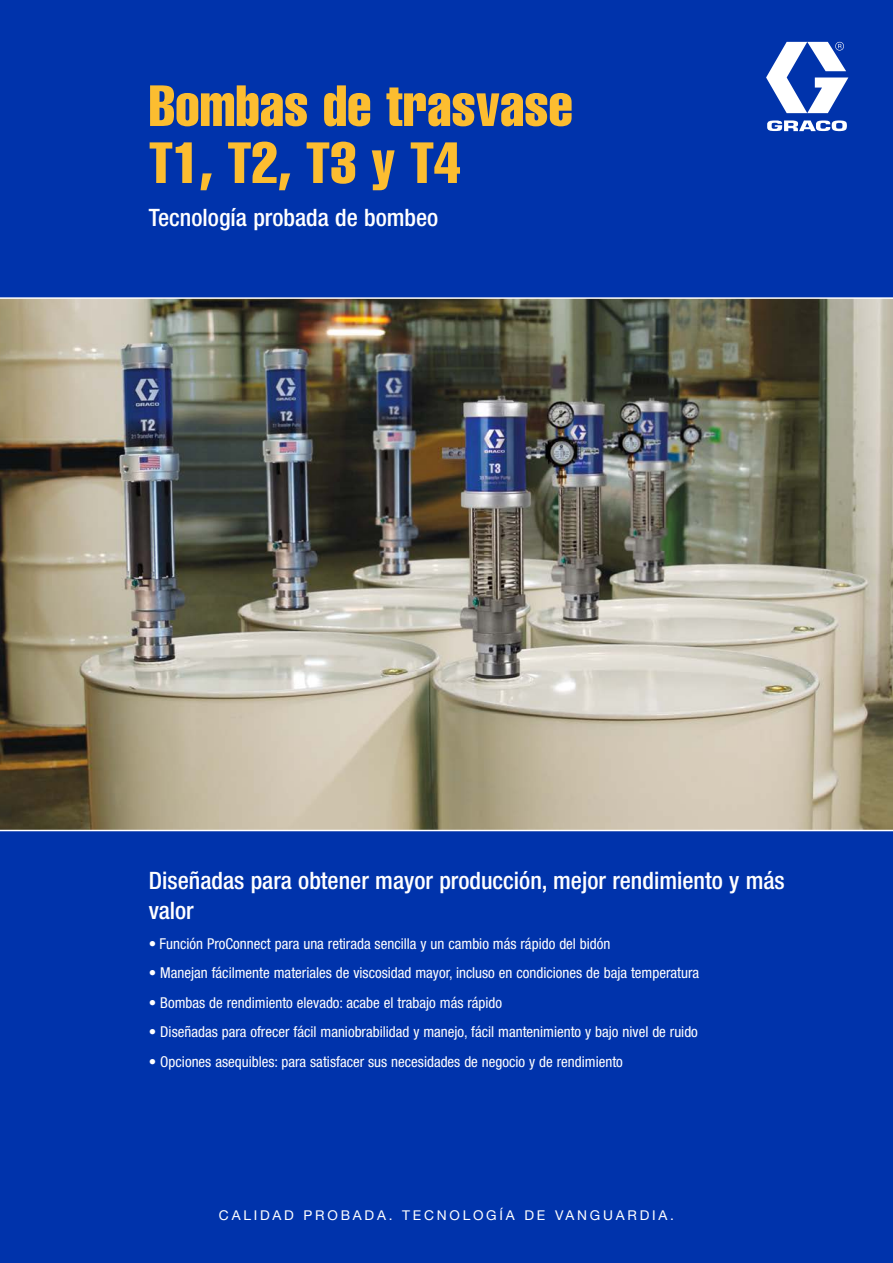
<style>
.page{position:relative;width:893px;height:1263px;background:#0033ab}
.page>*{position:absolute;margin:0;border:0;box-sizing:border-box;transform-origin:0 0}
.t1{font:57px/57px "Helvetica LT Std Comp";color:#fcbd30}
.t2{font:500 condensed 24px/30px "Helvetica Neue LT Std";color:#fff}
.t3{font:condensed 15px "Helvetica Neue LT Std";color:#fff}
.t4{font:13.5px "Helvetica Neue LT Std";letter-spacing:.2em;color:#fff}
</style>
<div class="page">
<svg style="left:766px;top:42px;width:82px;height:89px"></svg>
<img style="left:0;top:299px;width:893px;height:531px">
<hr style="left:0;top:830px;width:893px;height:1px;background:#fff">
<hr style="left:0;top:297px;width:893px;height:2px;background:#fff">
<h1 class="t1" style="left:149px;top:76px;width:425px">Bombas de trasvase<br>T1, T2, T3 y T4</h1>
<h2 class="t2" style="left:149px;top:202px;width:291px">Tecnología probada de bombeo</h2>
<h2 class="t2" style="left:149px;top:865px;width:637px">Diseñadas para obtener mayor producción, mejor rendimiento y más valor</h2>
<p class="t3" style="left:149px;top:934px;width:463px">• Función ProConnect para una retirada sencilla y un cambio más rápido del bidón</p>
<p class="t3" style="left:149px;top:964px;width:552px">• Manejan fácilmente materiales de viscosidad mayor, incluso en condiciones de baja temperatura</p>
<p class="t3" style="left:149px;top:994px;width:355px">• Bombas de rendimiento elevado: acabe el trabajo más rápido</p>
<p class="t3" style="left:149px;top:1023px;width:551px">• Diseñadas para ofrecer fácil maniobrabilidad y manejo, fácil mantenimiento y bajo nivel de ruido</p>
<p class="t3" style="left:149px;top:1053px;width:476px">• Opciones asequibles: para satisfacer sus necesidades de negocio y de rendimiento</p>
<p class="t4" style="left:219px;top:1207px;width:457px">CALIDAD PROBADA. TECNOLOGÍA DE VANGUARDIA.</p>
</div>
